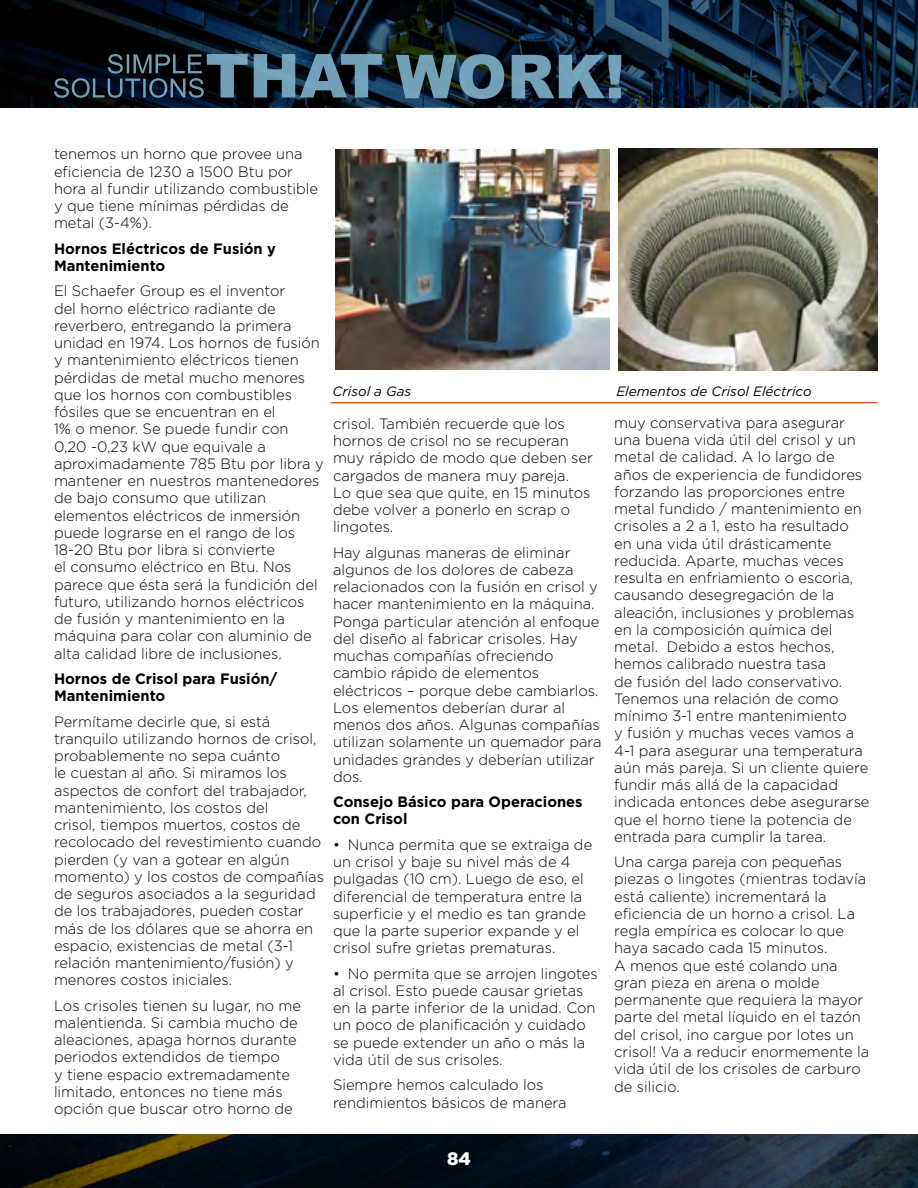
<style>
.page{position:relative;width:918px;height:1188px;background:#fff}
.page>*{position:absolute;margin:0;border:0;box-sizing:border-box;transform-origin:0 0}
.t1{font:900 18px "Gotham";color:#fff}
.t2{font:300 15px/17.2px "Gotham";color:#000}
.t3{font:700 15px/17.2px "Gotham";color:#000}
.t4{font:italic 13.5px "Gotham";color:#000}
</style>
<div class="page">
<img style="left:0;top:1134px;width:918px;height:54px">
<svg style="left:0;top:0;width:918px;height:106px;background:#162938"></svg>
<div style="left:447px;top:1151px;width:30px;height:19px;background:#010911"></div>
<img style="left:335px;top:149px;width:275px;height:221px">
<img style="left:618px;top:148px;width:260px;height:222px">
<hr style="left:330px;top:402px;width:548px;height:2px;background:#e26024">
<p class="t2" style="left:54px;top:145px;width:266px">tenemos un horno que provee una eficiencia de 1230 a 1500 Btu por hora al fundir utilizando combustible y que tiene mínimas pérdidas de metal (3-4%).</p>
<p class="t3" style="left:54px;top:240px;width:223px">Hornos Eléctricos de Fusión y<br>Mantenimiento</p>
<p class="t2" style="left:54px;top:282px;width:271px">El Schaefer Group es el inventor<br>del horno eléctrico radiante de reverbero, entregando la primera unidad en 1974. Los hornos de fusión y mantenimiento eléctricos tienen pérdidas de metal mucho menores que los hornos con combustibles fósiles que se encuentran en el<br>1% o menor. Se puede fundir con<br>0,20 -0,23 kW que equivale a aproximadamente 785 Btu por libra y mantener en nuestros mantenedores de bajo consumo que utilizan elementos eléctricos de inmersión puede lograrse en el rango de los<br>18-20 Btu por libra si convierte<br>el consumo eléctrico en Btu. Nos parece que ésta será la fundición del futuro, utilizando hornos eléctricos de fusión y mantenimiento en la máquina para colar con aluminio de alta calidad libre de inclusiones.</p>
<p class="t3" style="left:54px;top:670px;width:225px">Hornos de Crisol para Fusión/<br>Mantenimiento</p>
<p class="t2" style="left:54px;top:712px;width:271px">Permítame decirle que, si está tranquilo utilizando hornos de crisol, probablemente no sepa cuánto<br>le cuestan al año. Si miramos los aspectos de confort del trabajador, mantenimiento, los costos del<br>crisol, tiempos muertos, costos de recolocado del revestimiento cuando pierden (y van a gotear en algún momento) y los costos de compañías de seguros asociados a la seguridad de los trabajadores, pueden costar más de los dólares que se ahorra en espacio, existencias de metal (3-1 relación mantenimiento/fusión) y menores costos iniciales.</p>
<p class="t2" style="left:54px;top:996px;width:249px">Los crisoles tienen su lugar, no me malentienda. Si cambia mucho de aleaciones, apaga hornos durante periodos extendidos de tiempo<br>y tiene espacio extremadamente limitado, entonces no tiene más opción que buscar otro horno de</p>
<p class="t4" style="left:332px;top:383px;width:80px">Crisol a Gas</p>
<p class="t4" style="left:616px;top:383px;width:197px">Elementos de Crisol Eléctrico</p>
<p class="t2" style="left:333px;top:414px;width:261px">crisol. También recuerde que los hornos de crisol no se recuperan muy rápido de modo que deben ser cargados de manera muy pareja.<br>Lo que sea que quite, en 15 minutos debe volver a ponerlo en scrap o lingotes.</p>
<p class="t2" style="left:333px;top:543px;width:270px">Hay algunas maneras de eliminar algunos de los dolores de cabeza relacionados con la fusión en crisol y hacer mantenimiento en la máquina.<br>Ponga particular atención al enfoque del diseño al fabricar crisoles. Hay muchas compañías ofreciendo cambio rápido de elementos eléctricos – porque debe cambiarlos.<br>Los elementos deberían durar al menos dos años. Algunas compañías utilizan solamente un quemador para unidades grandes y deberían utilizar dos.</p>
<p class="t3" style="left:333px;top:793px;width:251px">Consejo Básico para Operaciones con Crisol</p>
<p class="t2" style="left:333px;top:835px;width:261px">• Nunca permita que se extraiga de un crisol y baje su nivel más de 4 pulgadas (10 cm). Luego de eso, el diferencial de temperatura entre la superficie y el medio es tan grande que la parte superior expande y el crisol sufre grietas prematuras.</p>
<p class="t2" style="left:333px;top:964px;width:266px">• No permita que se arrojen lingotes al crisol. Esto puede causar grietas en la parte inferior de la unidad. Con un poco de planificación y cuidado se puede extender un año o más la vida útil de sus crisoles.</p>
<p class="t2" style="left:333px;top:1076px;width:235px">Siempre hemos calculado los rendimientos básicos de manera</p>
<p class="t2" style="left:614px;top:414px;width:257px">muy conservativa para asegurar una buena vida útil del crisol y un metal de calidad. A lo largo de años de experiencia de fundidores forzando las proporciones entre metal fundido / mantenimiento en crisoles a 2 a 1, esto ha resultado en una vida útil drásticamente reducida. Aparte, muchas veces resulta en enfriamiento o escoria, causando desegregación de la aleación, inclusiones y problemas en la composición química del metal. Debido a estos hechos, hemos calibrado nuestra tasa<br>de fusión del lado conservativo.<br>Tenemos una relación de como mínimo 3-1 entre mantenimiento<br>y fusión y muchas veces vamos a<br>4-1 para asegurar una temperatura aún más pareja. Si un cliente quiere fundir más allá de la capacidad indicada entonces debe asegurarse que el horno tiene la potencia de entrada para cumplir la tarea.</p>
<p class="t2" style="left:614px;top:853px;width:257px">Una carga pareja con pequeñas piezas o lingotes (mientras todavía está caliente) incrementará la eficiencia de un horno a crisol. La regla empírica es colocar lo que haya sacado cada 15 minutos.<br>A menos que esté colando una gran pieza en arena o molde permanente que requiera la mayor parte del metal líquido en el tazón del crisol, ¡no cargue por lotes un crisol! Va a reducir enormemente la vida útil de los crisoles de carburo de silicio.</p>
<p class="t1" style="left:447px;top:1146px;width:25px">84</p>
</div>
